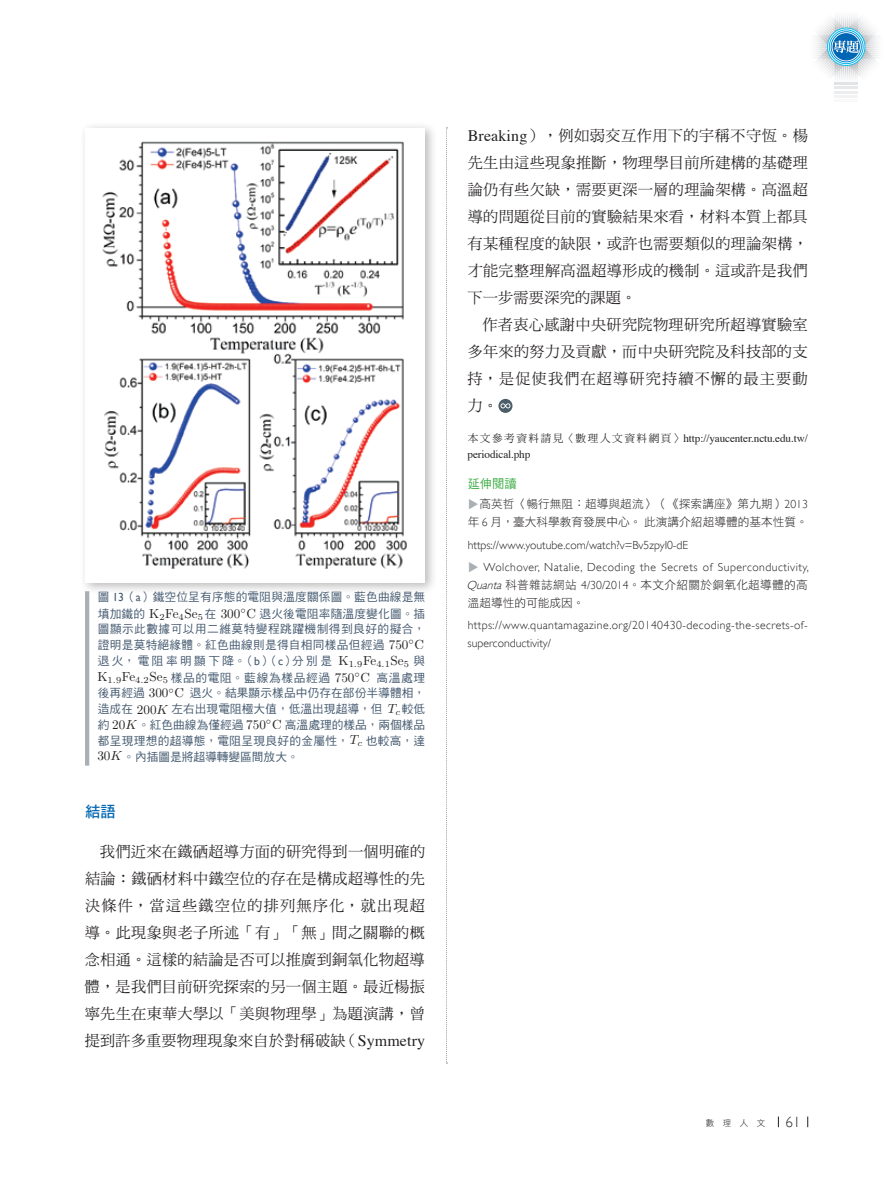
<style>
.page{position:relative;width:893px;height:1191px;background:#fff}
.page>*{position:absolute;margin:0;border:0;box-sizing:border-box;transform-origin:0 0}
.t1{font:15.45px "DF Hei Std W7";color:#0166b3}
.t2{font:15.15px/27px "DF Ming Std W5";letter-spacing:.02em;color:#231f20;text-align:justify}
.t3{font:15.15px "DF Ming Std W5";letter-spacing:.07em;color:#231f20}
.t4{font:300 14.85px "Gill Sans";color:#231f20}
.t5{font:12.15px "DF Hei Std W5";color:#40ae49}
.t6{font:11.7px/16px "DF Hei Std W5";letter-spacing:.025em;color:#465b71;text-align:justify}
.t7{font:300 11.7px/18px "Gill Sans";letter-spacing:.035em;color:#231f20;text-align:justify}
.t8{font:11.7px/18px "DF Hei Std W3";color:#231f20;text-align:right}
.t9{font:300 11.7px "Gill Sans";color:#231f20}
.t10{font:11.7px "DF Hei Std W3";color:#a9afb2}
.t11{font:11.1px/15.9px "Times";letter-spacing:-.01em;color:#231f20}
.t12{font:8.55px "DF Hei Std W3";color:#231f20}
.s1{font-family:"Gill Sans"}
.s2{font-family:"CMR10";font-size:13.2px;color:#231f20}
.s3{font-family:"CMMI10";font-size:13.2px;color:#231f20}
.s4{font-family:"Times";font-size:15.9px}
.s5{font-family:"DF Ming Std W5";font-size:10.65px}
.s6{font-family:"Gill Sans";font-weight:300}
.s7{font-style:italic}
.s8{font-family:"DF Hei Std W3";font-weight:400}
</style>
<div class="page">
<svg style="left:446px;top:128px;width:1px;height:935px"></svg>
<svg style="left:498px;top:399px;width:14px;height:14px"></svg>
<svg style="left:500px;top:403px;width:10px;height:5px"></svg>
<div style="left:79px;top:122px;width:358px;height:472px;background:#231f20;opacity:.3"></div>
<div style="left:85px;top:128px;width:340px;height:454px;background:#fff"></div>
<img style="left:102px;top:141px;width:305px;height:428px">
<hr style="left:85px;top:591px;width:4px;height:174px;background:#a9afb2">
<hr style="left:834px;top:82px;width:24px;height:3px;background:#c5cacc">
<hr style="left:834px;top:87px;width:24px;height:2px;background:#cfd2d4">
<hr style="left:834px;top:91px;width:24px;height:2px;background:#dadcde">
<hr style="left:834px;top:95px;width:24px;height:2px;background:#e7e8e9">
<hr style="left:834px;top:99px;width:24px;height:3px;background:#f1f3f3">
<svg style="left:816px;top:16px;width:62px;height:68px"></svg>
<p class="t6" style="left:97px;top:589px;width:329px">圖 <span class="s1">13</span>（<span class="s1">a</span>）鐵空位呈有序態的電阻與溫度關係圖。藍色曲線是無填加鐵的 <span class="s2">K</span><sub>2</sub><span class="s2">Fe</span><sub>4</sub><span class="s2">Se</span><sub>5</sub> 在 <span class="s2">300</span><sup>◦</sup><span class="s2">C</span> 退火後電阻率隨溫度變化圖。插圖顯示此數據可以用二維莫特變程跳躍機制得到良好的擬合，證明是莫特絕緣體。紅色曲線則是得自相同樣品但經過 <span class="s2">750</span><sup>◦</sup><span class="s2">C</span>退火，電阻率明顯下降。（<span class="s1">b</span>）（<span class="s1">c</span>）分別是 <span class="s2">K</span><sub>1</sub><sub>.</sub><sub>9</sub><span class="s2">Fe</span><sub>4</sub><sub>.</sub><sub>1</sub><span class="s2">Se</span><sub>5</sub> 與<span class="s2">K</span><sub>1</sub><sub>.</sub><sub>9</sub><span class="s2">Fe</span><sub>4</sub><sub>.</sub><sub>2</sub><span class="s2">Se</span><sub>5</sub> 樣品的電阻。藍線為樣品經過 <span class="s2">750</span><sup>◦</sup><span class="s2">C</span> 高溫處理</p>
<p class="t6" style="left:97px;top:684px;width:329px">後再經過 <span class="s2">300</span><sup>◦</sup><span class="s2">C</span> 退火。結果顯示樣品中仍存在部份半導體相，造成在 <span class="s2">200</span><span class="s3">K</span> 左右出現電阻極大值，低溫出現超導，但 <span class="s3">T</span><sub>c</sub> 較低約 <span class="s2">20</span><span class="s3">K</span>。紅色曲線為僅經過 <span class="s2">750</span><sup>◦</sup><span class="s2">C</span> 高溫處理的樣品，兩個樣品都呈現理想的超導態，電阻呈現良好的金屬性，<span class="s3">T</span><sub>c</sub> 也較高，達<span class="s2">30</span><span class="s3">K</span>。內插圖是將超導轉變區間放大。</p>
<p class="t1" style="left:85px;top:803px;width:32px">結語</p>
<p class="t2" style="left:85px;top:837px;width:342px;text-indent:15px">我們近來在鐵硒超導方面的研究得到一個明確的結論：鐵硒材料中鐵空位的存在是構成超導性的先決條件，當這些鐵空位的排列無序化，就出現超導。此現象與老子所述「有」「無」間之關聯的概念相通。這樣的結論是否可以推廣到銅氧化物超導體，是我們目前研究探索的另一個主題。最近楊振寧先生在東華大學以「美與物理學」為題演講，曾提到許多重要物理現象來自於對稱破缺（<span class="s4">Symmetry</span></p>
<p class="t2" style="left:468px;top:121px;width:342px"><span class="s4">Breaking</span>），例如弱交互作用下的宇稱不守恆。楊</p>
<p class="t2" style="left:468px;top:148px;width:342px">先生由這些現象推斷，物理學目前所建構的基礎理</p>
<p class="t2" style="left:468px;top:175px;width:342px">論仍有些欠缺，需要更深一層的理論架構。高溫超</p>
<p class="t2" style="left:468px;top:202px;width:342px">導的問題從目前的實驗結果來看，材料本質上都具</p>
<p class="t2" style="left:468px;top:229px;width:342px">有某種程度的缺限，或許也需要類似的理論架構，</p>
<p class="t2" style="left:468px;top:256px;width:342px">才能完整理解高溫超導形成的機制。這或許是我們</p>
<p class="t2" style="left:468px;top:283px;width:170px">下一步需要深究的課題。</p>
<p class="t2" style="left:482px;top:310px;width:327px">作者衷心感謝中央研究院物理研究所超導實驗室</p>
<p class="t2" style="left:468px;top:337px;width:342px">多年來的努力及貢獻，而中央研究院及科技部的支</p>
<p class="t3" style="left:467px;top:370px;width:342px">持，是促使我們在超導研究持續不懈的最主要動</p>
<p class="t2" style="left:467px;top:391px;width:32px">力。</p>
<p class="t11" style="left:468px;top:430px;width:342px"><span class="s5">本文參考資料請見〈數理人文資料網頁〉</span>http://yaucenter.nctu.edu.tw/ periodical.php</p>
<p class="t5" style="left:468px;top:477px;width:50px">延伸閱讀</p>
<p class="t10" style="left:467px;top:510px;width:13px;rotate:-90deg">▼</p>
<p class="t8" style="left:468px;top:495px;width:342px">高英哲〈暢行無阻：超導與超流〉（《探索講座》第九期）<span class="s6">2013</span>年 <span class="s6">6</span> 月，臺大科學教育發展中心。此演講介紹超導體的基本性質。</p>
<p class="t9" style="left:468px;top:538px;width:222px">https://www.youtube.com/watch?v=Bv5zpyI0-dE</p>
<p class="t10" style="left:467px;top:572px;width:13px;rotate:-90deg">▼</p>
<p class="t7" style="left:467px;top:558px;width:344px;text-indent:17px">Wolchover, Natalie, Decoding the Secrets of Superconductivity, <span class="s7">Quanta</span><span class="s8">科普雜誌網站</span> 4/30/2014<span class="s8">。本文介紹關於銅氧化超導體的高溫超導性的可能成因。</span></p>
<p class="t7" style="left:468px;top:616px;width:342px">https://www.quantamagazine.org/20140430-decoding-the-secrets-of&shy;superconductivity/</p>
<p class="t12" style="left:706px;top:1118px;width:61px">數　理　人　文</p>
<p class="t4" style="left:786px;top:1113px;width:16px">61</p>
</div>
